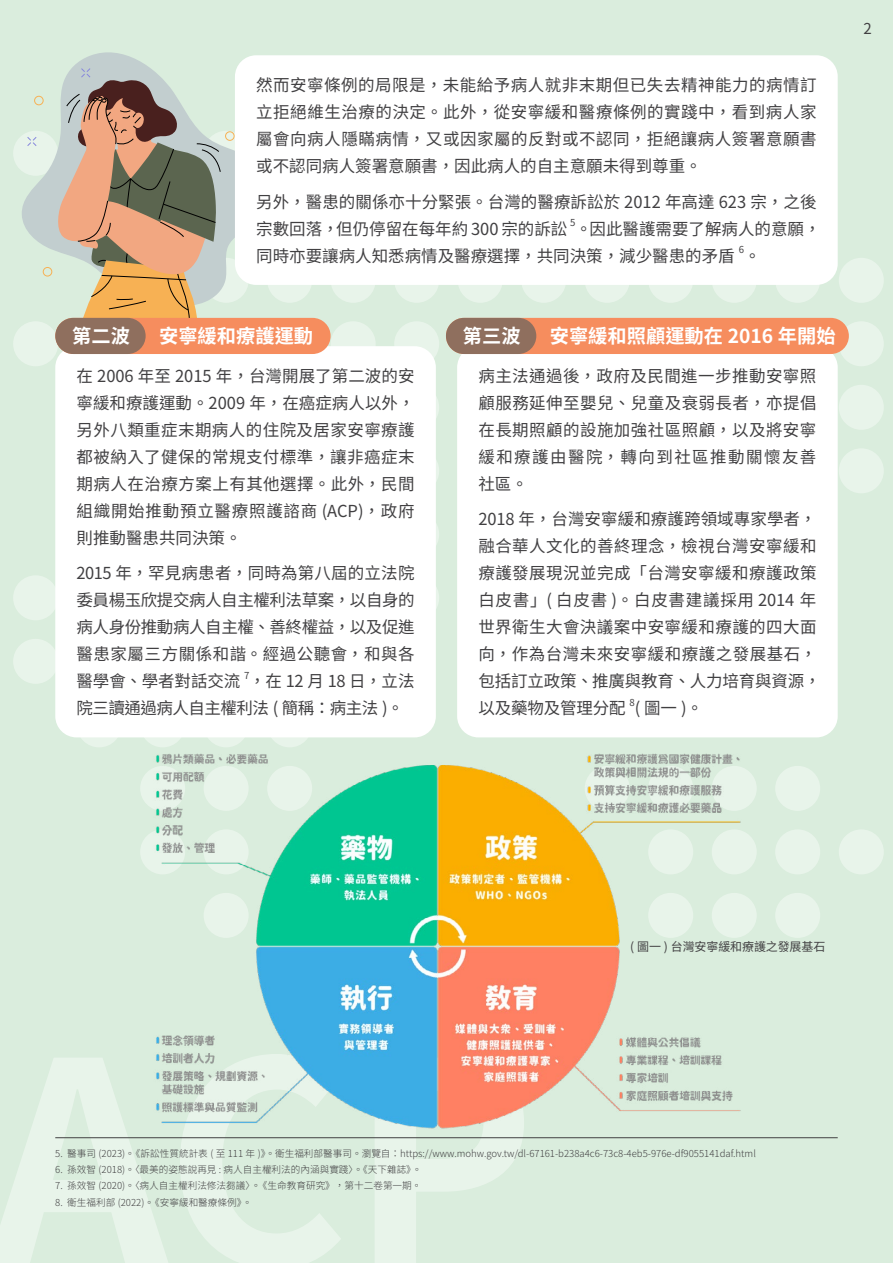
<style>
.page{position:relative;width:893px;height:1263px;background:#daeddd}
.page>*{position:absolute;margin:0;border:0;box-sizing:border-box;transform-origin:0 0}
.t1{font:700 19.2px "Noto Sans HK";color:#fff}
.t2{font:16.5px/27px "Noto Sans HK";letter-spacing:.005em;color:#414042;text-align:justify}
.t3{font:16.5px/27px "Noto Sans HK";letter-spacing:.025em;color:#414042}
.t4{font:16.5px/27px "Noto Sans HK";letter-spacing:-.03em;color:#414042}
.t5{font:15px "Noto Sans HK";color:#414042}
.t6{font:12px "Noto Sans HK";letter-spacing:-.01em;color:#414042}
.t7{font:300 9.6px "Noto Sans HK";color:#414042}
.t8{font:9.6px "Noto Sans HK";color:#414042}
</style>
<div class="page">
<div style="left:13px;top:131px;width:45px;height:45px;background:#e8f4ea;border-radius:50%"></div>
<div style="left:267px;top:258px;width:45px;height:45px;background:#e8f4ea;border-radius:50%"></div>
<div style="left:331px;top:258px;width:45px;height:45px;background:#e8f4ea;border-radius:50%"></div>
<div style="left:394px;top:258px;width:45px;height:45px;background:#e8f4ea;border-radius:50%"></div>
<div style="left:458px;top:258px;width:45px;height:45px;background:#e8f4ea;border-radius:50%"></div>
<div style="left:521px;top:258px;width:45px;height:45px;background:#e8f4ea;border-radius:50%"></div>
<div style="left:585px;top:258px;width:45px;height:45px;background:#e8f4ea;border-radius:50%"></div>
<div style="left:648px;top:258px;width:45px;height:45px;background:#e8f4ea;border-radius:50%"></div>
<div style="left:712px;top:258px;width:45px;height:45px;background:#e8f4ea;border-radius:50%"></div>
<div style="left:775px;top:258px;width:45px;height:45px;background:#e8f4ea;border-radius:50%"></div>
<div style="left:839px;top:258px;width:45px;height:45px;background:#e8f4ea;border-radius:50%"></div>
<div style="left:13px;top:321px;width:45px;height:45px;background:#e8f4ea;border-radius:50%"></div>
<div style="left:331px;top:321px;width:45px;height:45px;background:#e8f4ea;border-radius:50%"></div>
<div style="left:394px;top:321px;width:45px;height:45px;background:#e8f4ea;border-radius:50%"></div>
<div style="left:839px;top:321px;width:45px;height:45px;background:#e8f4ea;border-radius:50%"></div>
<div style="left:394px;top:385px;width:45px;height:45px;background:#e8f4ea;border-radius:50%"></div>
<div style="left:839px;top:385px;width:45px;height:45px;background:#e8f4ea;border-radius:50%"></div>
<div style="left:394px;top:448px;width:45px;height:45px;background:#e8f4ea;border-radius:50%"></div>
<div style="left:839px;top:448px;width:45px;height:45px;background:#e8f4ea;border-radius:50%"></div>
<div style="left:394px;top:512px;width:45px;height:45px;background:#e8f4ea;border-radius:50%"></div>
<div style="left:13px;top:575px;width:45px;height:45px;background:#e8f4ea;border-radius:50%"></div>
<div style="left:394px;top:575px;width:45px;height:45px;background:#e8f4ea;border-radius:50%"></div>
<div style="left:13px;top:639px;width:45px;height:45px;background:#e8f4ea;border-radius:50%"></div>
<div style="left:77px;top:702px;width:45px;height:45px;background:#e8f4ea;border-radius:50%"></div>
<div style="left:140px;top:702px;width:45px;height:45px;background:#e8f4ea;border-radius:50%"></div>
<div style="left:204px;top:702px;width:45px;height:45px;background:#e8f4ea;border-radius:50%"></div>
<div style="left:267px;top:702px;width:45px;height:45px;background:#e8f4ea;border-radius:50%"></div>
<div style="left:775px;top:766px;width:45px;height:45px;background:#e8f4ea;border-radius:50%"></div>
<div style="left:775px;top:829px;width:45px;height:45px;background:#e8f4ea;border-radius:50%"></div>
<div style="left:839px;top:829px;width:45px;height:45px;background:#e8f4ea;border-radius:50%"></div>
<div style="left:775px;top:893px;width:45px;height:45px;background:#e8f4ea;border-radius:50%"></div>
<svg style="left:0;top:1058px;width:524px;height:205px"></svg>
<hr style="left:55px;top:1137px;width:783px;height:1px;background:#414042">
<div style="left:457px;top:346px;width:381px;height:391px;background:#fff;border-radius:21px"></div>
<div style="left:446px;top:318px;width:403px;height:36px;background:#f68d5e;border-radius:18px"></div>
<div style="left:446px;top:318px;width:90px;height:36px;background:#8f6f5e;border-radius:18px"></div>
<img style="left:132px;top:753px;width:624px;height:376px">
<svg style="left:22px;top:52px;width:249px;height:251px"></svg>
<svg style="left:26px;top:136px;width:12px;height:11px"></svg>
<div style="left:225px;top:131px;width:10px;height:10px;border:1px solid #f7b154;border-radius:50%"></div>
<div style="left:43px;top:267px;width:9px;height:9px;border:1px solid #f7b154;border-radius:50%"></div>
<div style="left:34px;top:96px;width:10px;height:9px;border:1px solid #f7b154;border-radius:50%"></div>
<svg style="left:55px;top:67px;width:166px;height:253px"></svg>
<div style="left:55px;top:346px;width:381px;height:391px;background:#fff;border-radius:21px"></div>
<div style="left:55px;top:318px;width:276px;height:36px;background:#f68d5e;border-radius:18px"></div>
<div style="left:55px;top:318px;width:91px;height:36px;background:#8f6f5e;border-radius:18px"></div>
<div style="left:235px;top:55px;width:603px;height:230px;background:#fff;border-radius:21px"></div>
<p class="t2" style="left:256px;top:72px;width:562px">然而安寧條例的局限是，未能給予病人就非末期但已失去精神能力的病情訂立拒絕維生治療的決定。此外，從安寧緩和醫療條例的實踐中，看到病人家屬會向病人隱瞞病情，又或因家屬的反對或不認同，拒絕讓病人簽署意願書或不認同病人簽署意願書，因此病人的自主意願未得到尊重。</p>
<p class="t2" style="left:256px;top:188px;width:562px">另外，醫患的關係亦十分緊張。台灣的醫療訴訟於 2012 年高達 623 宗，之後宗數回落，但仍停留在每年約 300 宗的訴訟</p>
<p class="t8" style="left:570px;top:218px;width:7px">5</p>
<p class="t2" style="left:256px;top:215px;width:566px;text-indent:319px">。因此醫護需要了解病人的意願，同時亦要讓病人知悉病情及醫療選擇，共同決策，減少醫患的矛盾</p>
<p class="t8" style="left:739px;top:245px;width:7px">6</p>
<p class="t2" style="left:744px;top:242px;width:18px">。</p>
<p class="t1" style="left:72px;top:325px;width:59px">第二波</p>
<p class="t1" style="left:159px;top:325px;width:156px">安寧緩和療護運動</p>
<p class="t2" style="left:77px;top:363px;width:340px">在 2006 年至 2015 年，台灣開展了第二波的安寧緩和療護運動。2009 年，在癌症病人以外，另外八類重症末期病人的住院及居家安寧療護都被納入了健保的常規支付標準，讓非癌症末期病人在治療方案上有其他選擇。此外，民間組織開始推動預立醫療照護諮商 (ACP)，政府則推動醫患共同決策。</p>
<p class="t2" style="left:77px;top:560px;width:340px">2015 年，罕見病患者，同時為第八屆的立法院委員楊玉欣提交病人自主權利法草案，以自身的病人身份推動病人自主權、善終權益，以及促進醫患家屬三方關係和諧。經過公聽會，和與各醫學會、學者對話交流</p>
<p class="t8" style="left:244px;top:670px;width:7px">7</p>
<p class="t4" style="left:77px;top:668px;width:340px;text-indent:173px">，在 12 月 18 日，立法院三讀通過病人自主權利法 ( 簡稱：病主法 )。</p>
<p class="t1" style="left:463px;top:325px;width:59px">第三波</p>
<p class="t1" style="left:550px;top:325px;width:287px">安寧緩和照顧運動在 2016 年開始</p>
<p class="t2" style="left:478px;top:363px;width:340px">病主法通過後，政府及民間進一步推動安寧照顧服務延伸至嬰兒、兒童及衰弱長者，亦提倡在長期照顧的設施加強社區照顧，以及將安寧緩和療護由醫院，轉向到社區推動關懷友善社區。</p>
<p class="t3" style="left:478px;top:506px;width:344px">2018 年，台灣安寧緩和療護跨領域專家學者，融合華人文化的善終理念，檢視台灣安寧緩和療護發展現況並完成「台灣安寧緩和療護政策白皮書」( 白皮書 )。白皮書建議採用 2014 年世界衛生大會決議案中安寧緩和療護的四大面向，作為台灣未來安寧緩和療護之發展基石，包括訂立政策、推廣與教育、人力培育與資源，以及藥物及管理分配</p>
<p class="t8" style="left:629px;top:697px;width:7px">8</p>
<p class="t2" style="left:635px;top:695px;width:70px">( 圖一 )。</p>
<p class="t5" style="left:863px;top:21px;width:10px">2</p>
<p class="t6" style="left:630px;top:939px;width:197px">( 圖一 ) 台灣安寧緩和療護之發展基石</p>
<p class="t7" style="left:55px;top:1148px;width:702px">5. 醫事司 (2023)。《訴訟性質統計表 ( 至 111 年 )》。衛生福利部醫事司。瀏覽自：https://www.mohw.gov.tw/dl-67161-b238a4c6-73c8-4eb5-976e-df9055141daf.html</p>
<p class="t7" style="left:55px;top:1164px;width:368px">6. 孫效智 (2018)。〈最美的姿態說再見 : 病人自主權利法的內涵與實踐〉。《天下雜誌》。</p>
<p class="t7" style="left:55px;top:1180px;width:368px">7. 孫效智 (2020)。〈病人自主權利法修法芻議〉。《生命教育研究》，第十二卷第一期。</p>
<p class="t7" style="left:55px;top:1197px;width:198px">8. 衛生福利部 (2022)。《安寧緩和醫療條例》。</p>
</div>
